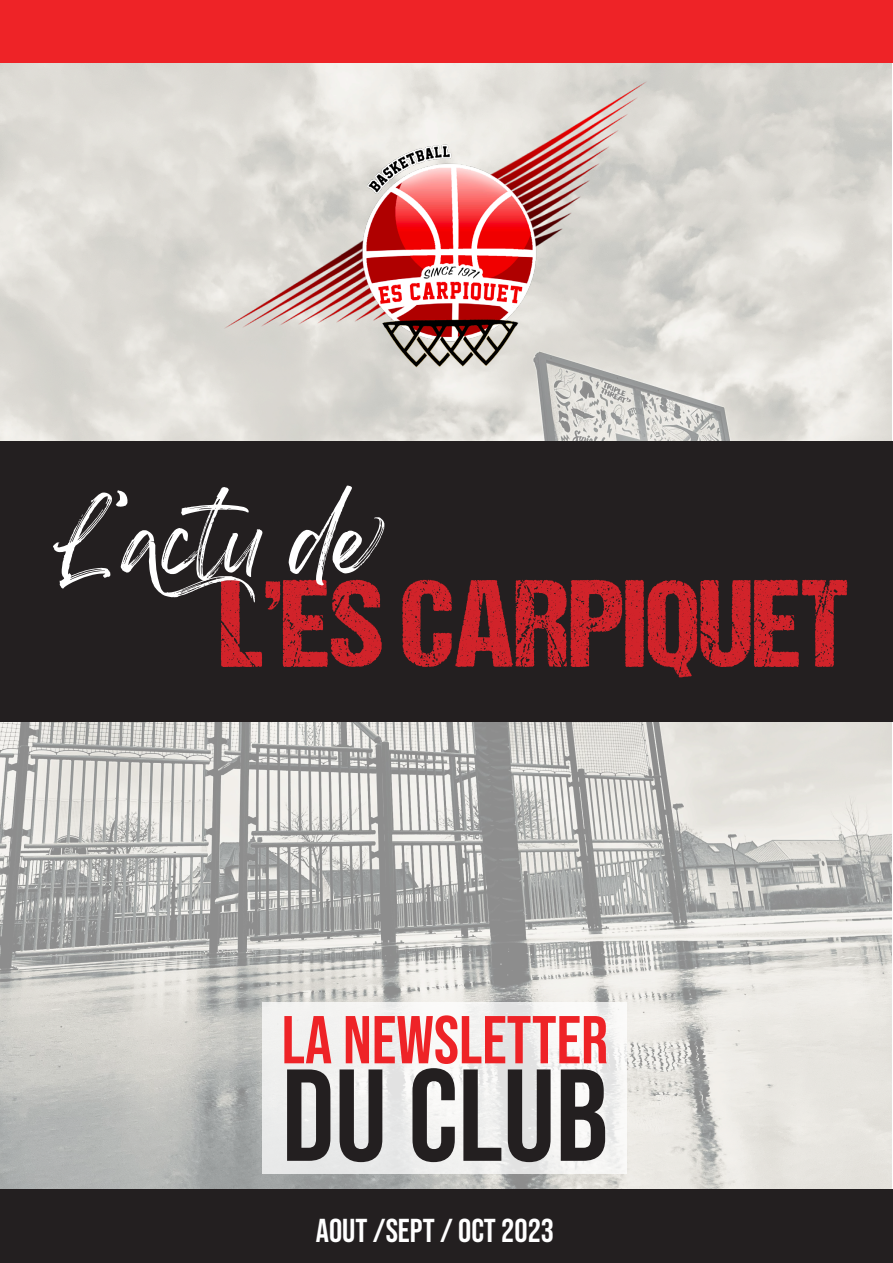
<style>
.page{position:relative;width:893px;height:1263px;background:#fff}
.page>*{position:absolute;margin:0;border:0;box-sizing:border-box;transform-origin:0 0}
.t1{font:130.5px "Bebas Neue";color:#231f20}
.t2{font:124.5px "DCC Ash";color:#d1232a}
.t3{font:99px "DCC Ash";color:#ee1d23}
.t4{font:67.5px "Bebas Neue";color:#ee2327}
.t5{font:67.5px "Gellatio Personal Use";color:#fff}
.t6{font:33px "Bebas Neue";color:#fff}
</style>
<div class="page">
<img style="left:0;top:63px;width:891px;height:1126px">
<div style="left:0;top:1189px;width:893px;height:74px;background:#231f20"></div>
<div style="left:0;top:441px;width:893px;height:280px;background:#231f20"></div>
<div style="left:0;top:0;width:893px;height:63px;background:#ee2327"></div>
<svg style="left:263px;top:1002px;width:364px;height:171px;fill:#f1f1f0"></svg>
<img style="left:200px;top:63px;width:501px;height:378px">
<p class="t5" style="left:54px;top:525px;width:314px">L’actu de</p>
<p class="t2" style="left:220px;top:557px;width:631px">L’ES CARPIQUET</p>
<p class="t3" style="left:386px;top:604px;width:457px">L’ES Carpiquet</p>
<p class="t4" style="left:282px;top:1002px;width:328px">LA NEWSLETTER</p>
<p class="t1" style="left:282px;top:1042px;width:328px">DU CLUB</p>
<p class="t6" style="left:316px;top:1212px;width:240px">AOUT /SEPT / OCT 2023</p>
</div>
